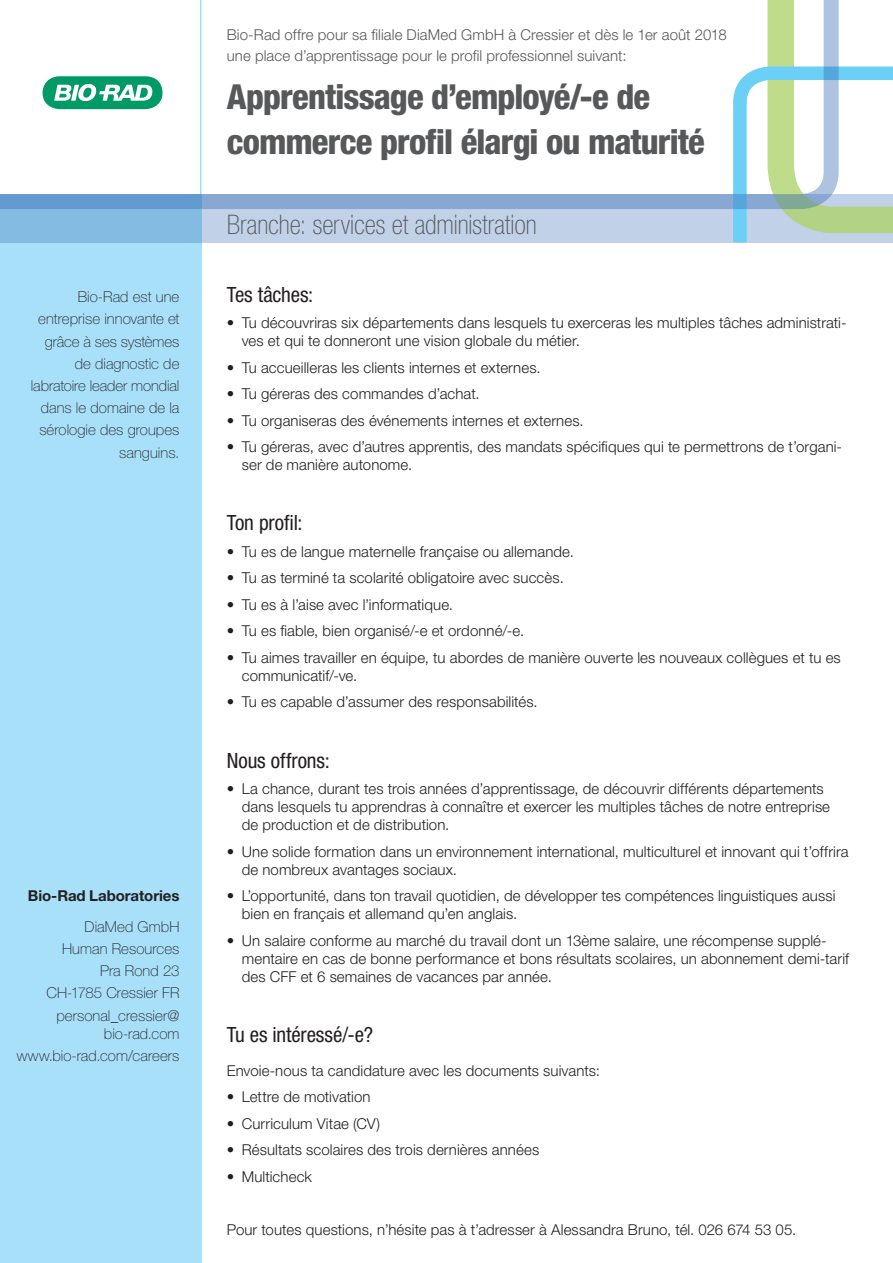
<style>
.page{position:relative;width:893px;height:1263px;background:#fff}
.page>*{position:absolute;margin:0;border:0;box-sizing:border-box;transform-origin:0 0}
.t1{font:800 condensed 34.5px/45px "Helvetica Neue LT Std";letter-spacing:-.025em;color:#57585a}
.t2{font:100 condensed 27px "Helvetica Neue LT Std";color:#57585a}
.t3{font:condensed 21px "Helvetica Neue LT Std";letter-spacing:-.005em;color:#231f20}
.t4{font:300 15px/18px "Helvetica Neue LT Std";letter-spacing:.005em;color:#231f20}
.t5{font:100 15px/22.2px "Helvetica Neue LT Std";letter-spacing:.005em;color:#231f20;text-align:right}
.t6{font:300 15px/21px "Helvetica Neue LT Std";letter-spacing:.005em;color:#57585a}
.t7{font:700 15px "Helvetica Neue LT Std";letter-spacing:-.005em;color:#231f20}
</style>
<div class="page">
<div style="left:0;top:194px;width:201px;height:1069px;background:#a8dff9"></div>
<svg style="left:0;top:211px;width:726px;height:31px;background:#b0cae6"></svg>
<svg style="left:726px;top:66px;width:167px;height:177px"></svg>
<svg style="left:0;top:0;width:840px;height:211px"></svg>
<hr style="left:200px;top:0;width:1px;height:194px;background:#38c6f4">
<p class="t5" style="left:31px;top:286px;width:150px">Bio-Rad est une entreprise innovante et grâce à ses systèmes de diagnostic de labratoire leader mondial dans le domaine de la sérologie des groupes sanguins.</p>
<p class="t7" style="left:28px;top:886px;width:153px">Bio-Rad Laboratories</p>
<p class="t5" style="left:46px;top:915px;width:135px">DiaMed GmbH<br>Human Resources<br>Pra Rond 23<br>CH-1785 Cressier FR personal_cressier@</p>
<p class="t5" style="left:17px;top:1022px;width:164px">bio-rad.com www.bio-rad.com/careers</p>
<p class="t6" style="left:227px;top:24px;width:501px">Bio-Rad offre pour sa filiale DiaMed GmbH à Cressier et dès le 1er août 2018 une place d’apprentissage pour le profil professionnel suivant:</p>
<h1 class="t1" style="left:227px;top:74px;width:479px">Apprentissage d’employé/-e de commerce profil élargi ou maturité</h1>
<h2 class="t2" style="left:227px;top:209px;width:312px">Branche: services et administration</h2>
<h3 class="t3" style="left:227px;top:282px;width:88px">Tes tâches:</h3>
<p class="t4" style="left:242px;top:313px;width:606px;text-indent:-15px">• Tu découvriras six départements dans lesquels tu exerceras les multiples tâches administrati&shy;ves et qui te donneront une vision globale du métier.</p>
<p class="t4" style="left:227px;top:358px;width:315px">• Tu accueilleras les clients internes et externes.</p>
<p class="t4" style="left:227px;top:384px;width:254px">• Tu géreras des commandes d’achat.</p>
<p class="t4" style="left:227px;top:411px;width:358px">• Tu organiseras des événements internes et externes.</p>
<p class="t4" style="left:242px;top:437px;width:602px;text-indent:-15px">• Tu géreras, avec d’autres apprentis, des mandats spécifiques qui te permettrons de t’organi&shy;ser de manière autonome.</p>
<h3 class="t3" style="left:227px;top:511px;width:77px">Ton profil:</h3>
<p class="t4" style="left:227px;top:542px;width:349px">• Tu es de langue maternelle française ou allemande.</p>
<p class="t4" style="left:227px;top:569px;width:339px">• Tu as terminé ta scolarité obligatoire avec succès.</p>
<p class="t4" style="left:227px;top:595px;width:228px">• Tu es à l’aise avec l’informatique.</p>
<p class="t4" style="left:227px;top:622px;width:299px">• Tu es fiable, bien organisé/-e et ordonné/-e.</p>
<p class="t4" style="left:242px;top:648px;width:601px;text-indent:-15px">• Tu aimes travailler en équipe, tu abordes de manière ouverte les nouveaux collègues et tu es communicatif/-ve.</p>
<p class="t4" style="left:227px;top:693px;width:312px">• Tu es capable d’assumer des responsabilités.</p>
<h3 class="t3" style="left:227px;top:748px;width:104px">Nous offrons:</h3>
<p class="t4" style="left:242px;top:779px;width:590px;text-indent:-15px">• La chance, durant tes trois années d’apprentissage, de découvrir différents départements dans lesquels tu apprendras à connaître et exercer les multiples tâches de notre entreprise de production et de distribution.</p>
<p class="t4" style="left:242px;top:842px;width:608px;text-indent:-15px">• Une solide formation dans un environnement international, multiculturel et innovant qui t’offrira de nombreux avantages sociaux.</p>
<p class="t4" style="left:242px;top:886px;width:595px;text-indent:-15px">• L’opportunité, dans ton travail quotidien, de développer tes compétences linguistiques aussi bien en français et allemand qu’en anglais.</p>
<p class="t4" style="left:242px;top:931px;width:609px;text-indent:-15px">• Un salaire conforme au marché du travail dont un 13ème salaire, une récompense supplé&shy;mentaire en cas de bonne performance et bons résultats scolaires, un abonnement demi-tarif des CFF et 6 semaines de vacances par année.</p>
<h3 class="t3" style="left:227px;top:1022px;width:148px">Tu es intéressé/-e?</h3>
<p class="t4" style="left:227px;top:1061px;width:375px">Envoie-nous ta candidature avec les documents suivants:</p>
<p class="t4" style="left:227px;top:1087px;width:145px">• Lettre de motivation</p>
<p class="t4" style="left:227px;top:1114px;width:155px">• Curriculum Vitae (CV)</p>
<p class="t4" style="left:227px;top:1140px;width:314px">• Résultats scolaires des trois dernières années</p>
<p class="t4" style="left:227px;top:1167px;width:87px">• Multicheck</p>
<p class="t4" style="left:227px;top:1220px;width:571px">Pour toutes questions, n’hésite pas à t’adresser à Alessandra Bruno, tél. 026 674 53 05.</p>
</div>
